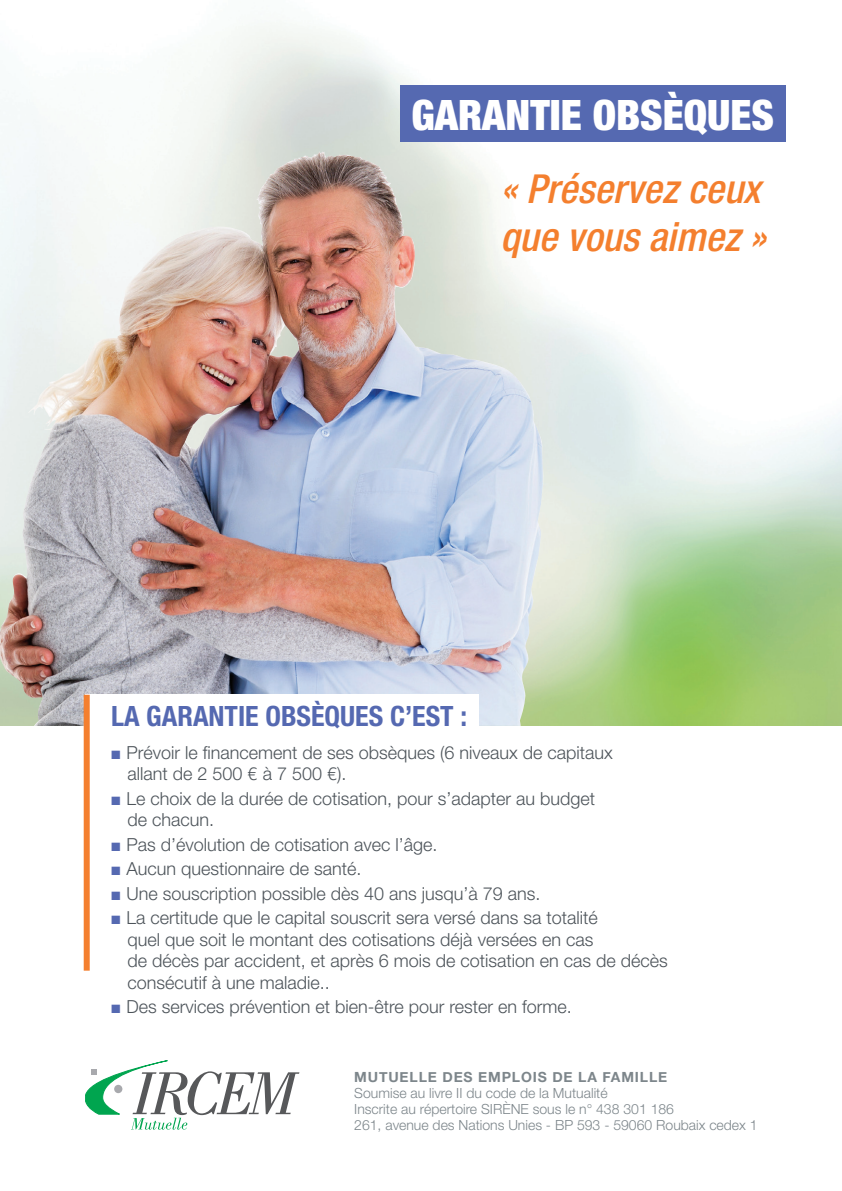
<style>
.page{position:relative;width:842px;height:1191px;background:#fff}
.page>*{position:absolute;margin:0;border:0;box-sizing:border-box;transform-origin:0 0}
.t1{font:900 condensed 42px "Helvetica Neue";color:#fff}
.t2{font:italic 500 condensed 40px/48px "Helvetica Neue";color:#f47f2e}
.t3{font:700 condensed 28px "Helvetica Neue LT Std";color:#5569b1}
.t4{font:300 18px/21.6px "Helvetica Neue";color:#4d545a}
.t5{font:300 14px/16px "Helvetica Neue";color:#7d868b}
.t6{font:700 14px "Helvetica Neue";letter-spacing:.06em;color:#7d868b}
.s1{font-family:"Arial";font-weight:400;color:#5569b1}
</style>
<div class="page">
<img style="left:0;top:26px;width:842px;height:700px">
<img style="left:0;top:151px;width:521px;height:575px">
<div style="left:400px;top:85px;width:385px;height:57px;background:#5569b1"></div>
<svg style="left:85px;top:1060px;width:214px;height:69px"></svg>
<div style="left:85px;top:694px;width:393px;height:46px;background:#fff"></div>
<div style="left:84px;top:694px;width:6px;height:276px;background:#f47f2e"></div>
<h1 class="t1" style="left:411px;top:90px;width:364px">GARANTIE OBSÈQUES</h1>
<h2 class="t2" style="left:500px;top:164px;width:267px">« Préservez ceux que vous aimez »</h2>
<h3 class="t3" style="left:111px;top:699px;width:358px">LA GARANTIE OBSÈQUES C’EST :</h3>
<p class="t4" style="left:128px;top:741px;width:487px;text-indent:-17px"><span class="s1">■</span> Prévoir le financement de ses obsèques (6 niveaux de capitaux allant de 2 500 € à 7 500 €).</p>
<p class="t4" style="left:128px;top:787px;width:469px;text-indent:-17px"><span class="s1">■</span> Le choix de la durée de cotisation, pour s’adapter au budget de chacun.</p>
<p class="t4" style="left:111px;top:833px;width:328px"><span class="s1">■</span> Pas d’évolution de cotisation avec l’âge.</p>
<p class="t4" style="left:111px;top:857px;width:252px"><span class="s1">■</span> Aucun questionnaire de santé.</p>
<p class="t4" style="left:111px;top:882px;width:431px"><span class="s1">■</span> Une souscription possible dès 40 ans jusqu’à 79 ans.</p>
<p class="t4" style="left:128px;top:906px;width:542px;text-indent:-17px"><span class="s1">■</span> La certitude que le capital souscrit sera versé dans sa totalité<br>quel que soit le montant des cotisations déjà versées en cas<br>de décès par accident, et après 6 mois de cotisation en cas de décès consécutif à une maladie..</p>
<p class="t4" style="left:111px;top:995px;width:463px"><span class="s1">■</span> Des services prévention et bien-être pour rester en forme.</p>
<p class="t6" style="left:354px;top:1068px;width:314px">MUTUELLE DES EMPLOIS DE LA FAMILLE</p>
<p class="t5" style="left:354px;top:1084px;width:405px">Soumise au livre II du code de la Mutualité<br>Inscrite au répertoire SIRÈNE sous le n° 438 301 186<br>261, avenue des Nations Unies - BP 593 - 59060 Roubaix cedex 1</p>
</div>
